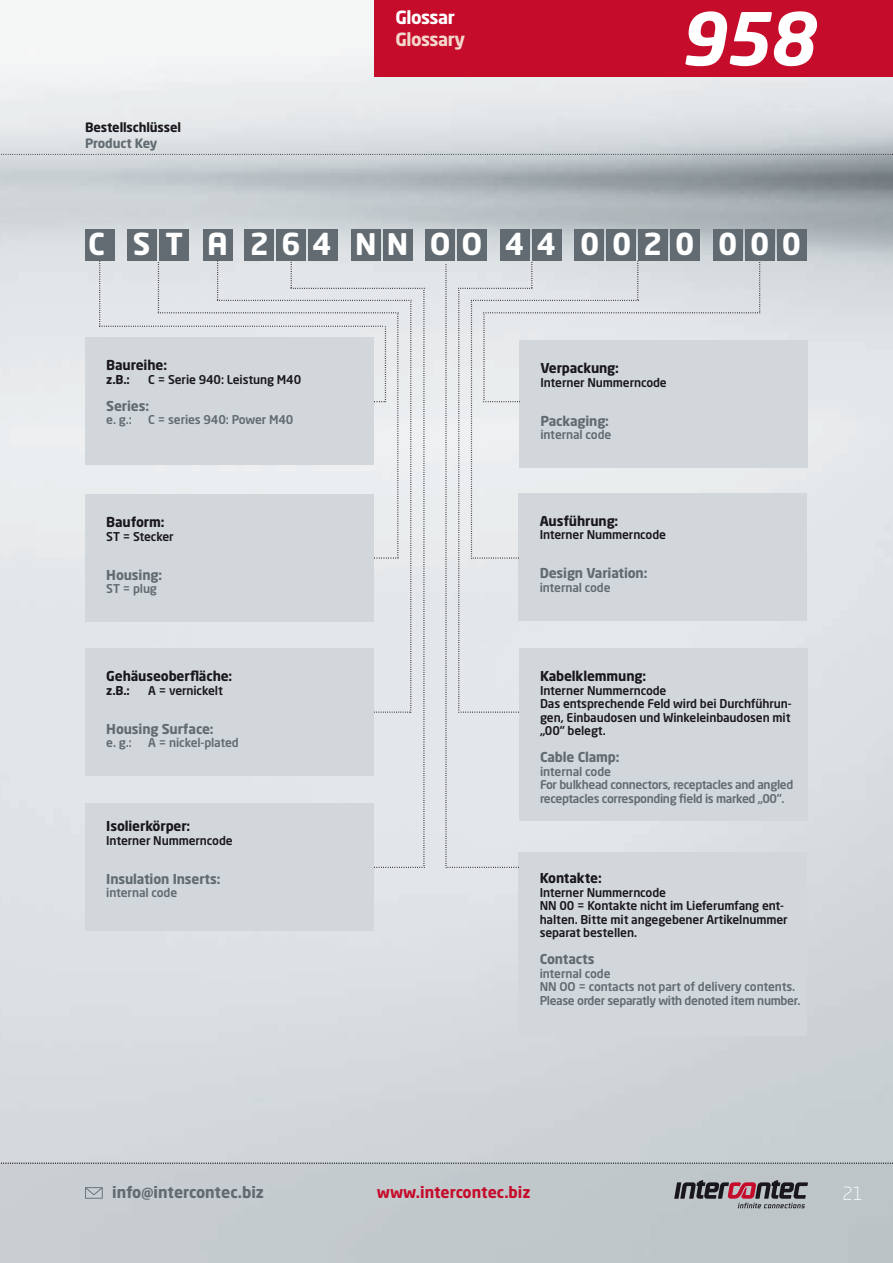
<style>
.page{position:relative;width:893px;height:1263px;background:#fff}
.page>*{position:absolute;margin:0;border:0;box-sizing:border-box;transform-origin:0 0}
.t1{font:italic 700 72px "Neo Sans Pro";color:#fff}
.t2{font:700 30px "Neo Tech Pro";letter-spacing:.42em;color:#fff}
.t3{font:700 18px "Neo Sans Pro";letter-spacing:-.03em;color:#f4d7cc}
.t4{font:700 18px "Neo Sans Pro";letter-spacing:-.03em;color:#fff}
.t5{font:300 18px "Neo Sans Pro";color:#fff}
.t6{font:700 15.6px "Neo Sans Pro";color:#616b71}
.t7{font:700 15.6px "Neo Sans Pro";color:#c50c2a}
.t8{font:700 13.5px "Neo Sans Pro";letter-spacing:-.01em;color:#1a171c}
.t9{font:700 13.5px "Neo Sans Pro";letter-spacing:-.01em;color:#616b71}
.t10{font:700 12.75px "Neo Sans Pro";letter-spacing:-.01em;color:#1a171c}
.t11{font:700 12.75px "Neo Sans Pro";letter-spacing:-.01em;color:#616b71}
.t12{font:500 12px/13.5px "Neo Sans Pro";letter-spacing:-.01em;color:#1a171c}
.t13{font:500 12px/13.5px "Neo Sans Pro";letter-spacing:-.03em;color:#616b71}
.t14{font:500 12px "Neo Sans Pro";letter-spacing:-.01em;color:#616b71}
.t15{font:700 12px "Neo Sans Pro";color:#1a171c}
.s1{font-family:"Neo Sans Pro";font-size:29.4px}
</style>
<div class="page">
<img style="left:0;top:47px;width:893px;height:1116px">
<div style="left:0;top:1163px;width:893px;height:100px;background:#c1c8cc"></div>
<svg style="left:674px;top:1180px;width:134px;height:28px"></svg>
<svg style="left:85px;top:1187px;width:18px;height:11px"></svg>
<svg style="left:1px;top:1163px;width:892px;height:1px"></svg>
<div style="left:374px;top:0;width:519px;height:77px;background:#c50c2a"></div>
<svg style="left:0;top:154px;width:893px;height:1px"></svg>
<div style="left:85px;top:337px;width:289px;height:128px;background:#d1d7da"></div>
<div style="left:85px;top:494px;width:289px;height:128px;background:#d1d7da"></div>
<div style="left:85px;top:648px;width:289px;height:128px;background:#d1d7da"></div>
<div style="left:85px;top:803px;width:289px;height:128px;background:#d1d7da"></div>
<div style="left:519px;top:852px;width:288px;height:184px;background:#d1d7da"></div>
<div style="left:519px;top:648px;width:288px;height:173px;background:#d1d7da"></div>
<div style="left:519px;top:493px;width:288px;height:128px;background:#d1d7da"></div>
<div style="left:519px;top:340px;width:289px;height:128px;background:#d1d7da"></div>
<div style="left:85px;top:229px;width:29px;height:32px;background:#616b71"></div>
<div style="left:128px;top:229px;width:29px;height:32px;background:#616b71"></div>
<div style="left:160px;top:229px;width:29px;height:32px;background:#616b71"></div>
<div style="left:245px;top:229px;width:29px;height:32px;background:#616b71"></div>
<div style="left:277px;top:229px;width:29px;height:32px;background:#616b71"></div>
<div style="left:309px;top:229px;width:29px;height:32px;background:#616b71"></div>
<div style="left:351px;top:229px;width:29px;height:32px;background:#616b71"></div>
<div style="left:383px;top:229px;width:29px;height:32px;background:#616b71"></div>
<div style="left:426px;top:229px;width:29px;height:32px;background:#616b71"></div>
<div style="left:458px;top:229px;width:29px;height:32px;background:#616b71"></div>
<div style="left:500px;top:229px;width:29px;height:32px;background:#616b71"></div>
<div style="left:532px;top:229px;width:29px;height:32px;background:#616b71"></div>
<div style="left:575px;top:229px;width:29px;height:32px;background:#616b71"></div>
<div style="left:607px;top:229px;width:29px;height:32px;background:#616b71"></div>
<div style="left:638px;top:229px;width:30px;height:32px;background:#616b71"></div>
<div style="left:670px;top:229px;width:30px;height:32px;background:#616b71"></div>
<div style="left:713px;top:229px;width:29px;height:32px;background:#616b71"></div>
<div style="left:745px;top:229px;width:29px;height:32px;background:#616b71"></div>
<div style="left:777px;top:229px;width:29px;height:32px;background:#616b71"></div>
<div style="left:203px;top:229px;width:29px;height:32px;background:#616b71"></div>
<svg style="left:99px;top:261px;width:326px;height:607px"></svg>
<svg style="left:445px;top:261px;width:315px;height:607px"></svg>
<p class="t10" style="left:85px;top:119px;width:98px">Bestellschlüssel</p>
<p class="t11" style="left:85px;top:135px;width:74px">Product Key</p>
<h3 class="t4" style="left:395px;top:6px;width:61px">Glossar</h3>
<h3 class="t3" style="left:395px;top:27px;width:71px">Glossary</h3>
<h1 class="t1" style="left:679px;top:-7px;width:137px">958</h1>
<h2 class="t2" style="left:88px;top:225px;width:714px">C ST A 264 <span class="s1">NN</span> OO 44 0020 000</h2>
<p class="t8" style="left:106px;top:357px;width:62px">Baureihe:</p>
<p class="t15" style="left:106px;top:372px;width:25px">z.B.:</p>
<p class="t12" style="left:148px;top:372px;width:154px">C = Serie 940: Leistung M40</p>
<p class="t9" style="left:106px;top:397px;width:44px">Series:</p>
<p class="t13" style="left:106px;top:413px;width:27px">e. g.:</p>
<p class="t14" style="left:148px;top:412px;width:147px">C = series 940: Power M40</p>
<p class="t8" style="left:106px;top:513px;width:60px">Bauform:</p>
<p class="t12" style="left:106px;top:529px;width:69px">ST = Stecker</p>
<p class="t9" style="left:106px;top:566px;width:57px">Housing:</p>
<p class="t13" style="left:106px;top:582px;width:52px">ST = plug</p>
<p class="t8" style="left:106px;top:667px;width:128px">Gehäuseoberfläche:</p>
<p class="t15" style="left:106px;top:682px;width:25px">z.B.:</p>
<p class="t12" style="left:148px;top:683px;width:76px">A = vernickelt</p>
<p class="t9" style="left:106px;top:720px;width:109px">Housing Surface:</p>
<p class="t13" style="left:106px;top:736px;width:27px">e. g.:</p>
<p class="t14" style="left:148px;top:735px;width:92px">A = nickel-plated</p>
<p class="t8" style="left:106px;top:818px;width:86px">Isolierkörper:</p>
<p class="t12" style="left:106px;top:833px;width:128px">Interner Nummerncode</p>
<p class="t9" style="left:106px;top:870px;width:116px">Insulation Inserts:</p>
<p class="t14" style="left:106px;top:885px;width:72px">internal code</p>
<p class="t8" style="left:540px;top:359px;width:80px">Verpackung:</p>
<p class="t12" style="left:540px;top:375px;width:128px">Interner Nummerncode</p>
<p class="t9" style="left:540px;top:412px;width:70px">Packaging:</p>
<p class="t14" style="left:540px;top:427px;width:72px">internal code</p>
<p class="t8" style="left:540px;top:512px;width:80px">Ausführung:</p>
<p class="t12" style="left:540px;top:528px;width:128px">Interner Nummerncode</p>
<p class="t9" style="left:540px;top:565px;width:109px">Design Variation:</p>
<p class="t14" style="left:540px;top:580px;width:72px">internal code</p>
<p class="t8" style="left:540px;top:667px;width:108px">Kabelklemmung:</p>
<p class="t12" style="left:540px;top:683px;width:253px">Interner Nummerncode<br>Das entsprechende Feld wird bei Durchführun&shy;gen, Einbaudosen und Winkeleinbaudosen mit „00“ belegt.</p>
<p class="t9" style="left:540px;top:748px;width:81px">Cable Clamp:</p>
<p class="t13" style="left:540px;top:764px;width:255px">internal code<br>For bulkhead connectors, receptacles and angled receptacles corresponding field is marked „00“.</p>
<p class="t8" style="left:540px;top:869px;width:64px">Kontakte:</p>
<p class="t12" style="left:540px;top:885px;width:250px">Interner Nummerncode<br>NN 00 = Kontakte nicht im Lieferumfang ent&shy;halten. Bitte mit angegebener Artikelnummer separat bestellen.</p>
<p class="t9" style="left:540px;top:950px;width:56px">Contacts</p>
<p class="t13" style="left:540px;top:966px;width:262px">internal code<br>NN OO = contacts not part of delivery contents.<br>Please order separatly with denoted item number.</p>
<h3 class="t6" style="left:112px;top:1182px;width:153px">info@intercontec.biz</h3>
<h3 class="t7" style="left:377px;top:1182px;width:155px">www.intercontec.biz</h3>
<h3 class="t5" style="left:842px;top:1183px;width:22px">21</h3>
</div>
